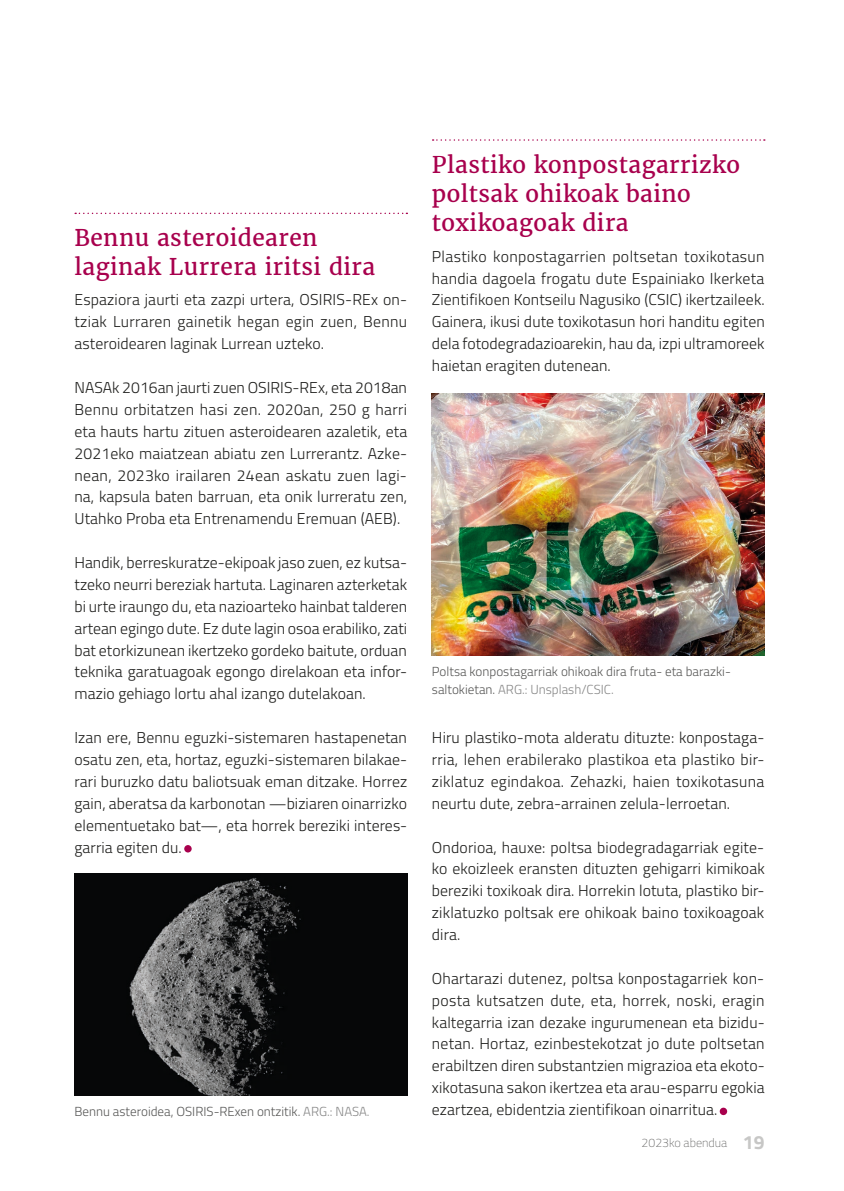
<style>
.page{position:relative;width:844px;height:1191px;background:#fff}
.page>*{position:absolute;margin:0;border:0;box-sizing:border-box;transform-origin:0 0}
.t1{font:22.75px/28.9px "Merriweather";letter-spacing:.02em;color:#a8004d}
.t2{font:300 15.75px/21.9px "Titillium";letter-spacing:.005em;color:#1d1d1b;text-align:justify}
.t3{font:300 13.12px/17.5px "Titillium";color:#575756}
.t4{font:100 12.25px "Titillium";color:#575756}
.s1{color:#878787}
.s2{font-weight:700;font-size:19.25px;color:#c7c7c6}
</style>
<div class="page">
<div style="left:184px;top:845px;width:8px;height:7px;background:#a8004d;border-radius:50%"></div>
<svg style="left:75px;top:213px;width:332px;height:1px"></svg>
<svg style="left:432px;top:139px;width:332px;height:2px"></svg>
<div style="left:719px;top:1107px;width:8px;height:8px;background:#a8004d;border-radius:50%"></div>
<img style="left:74px;top:873px;width:333px;height:222px">
<img style="left:432px;top:393px;width:332px;height:263px">
<h1 class="t1" style="left:74px;top:224px;width:302px">Bennu asteroidearen laginak Lurrera iritsi dira</h1>
<p class="t2" style="left:74px;top:288px;width:334px">Espaziora jaurti eta zazpi urtera, OSIRIS-REx on&shy;tziak Lurraren gainetik hegan egin zuen, Bennu asteroidearen laginak Lurrean uzteko.</p>
<p class="t2" style="left:74px;top:376px;width:334px">NASAk 2016an jaurti zuen OSIRIS-REx, eta 2018an Bennu orbitatzen hasi zen. 2020an, 250 g harri eta hauts hartu zituen asteroidearen azaletik, eta 2021eko maiatzean abiatu zen Lurrerantz. Azke&shy;nean, 2023ko irailaren 24ean askatu zuen lagi&shy;na, kapsula baten barruan, eta onik lurreratu zen, Utahko Proba eta Entrenamendu Eremuan (AEB).</p>
<p class="t2" style="left:74px;top:551px;width:334px">Handik, berreskuratze-ekipoak jaso zuen, ez kutsa&shy;tzeko neurri bereziak hartuta. Laginaren azterketak bi urte iraungo du, eta nazioarteko hainbat talderen artean egingo dute. Ez dute lagin osoa erabiliko, zati bat etorkizunean ikertzeko gordeko baitute, orduan teknika garatuagoak egongo direlakoan eta infor&shy;mazio gehiago lortu ahal izango dutelakoan.</p>
<p class="t2" style="left:74px;top:726px;width:334px">Izan ere, Bennu eguzki-sistemaren hastapenetan osatu zen, eta, hortaz, eguzki-sistemaren bilakae&shy;rari buruzko datu baliotsuak eman ditzake. Horrez gain, aberatsa da karbonotan —biziaren oinarrizko elementuetako bat—, eta horrek bereziki interes&shy;garria egiten du.</p>
<h1 class="t1" style="left:432px;top:150px;width:309px">Plastiko konpostagarrizko poltsak ohikoak baino toxikoagoak dira</h1>
<p class="t2" style="left:432px;top:244px;width:334px">Plastiko konpostagarrien poltsetan toxikotasun handia dagoela frogatu dute Espainiako Ikerketa Zientifikoen Kontseilu Nagusiko (CSIC) ikertzaileek.<br>Gainera, ikusi dute toxikotasun hori handitu egiten dela fotodegradazioarekin, hau da, izpi ultramoreek haietan eragiten dutenean.</p>
<p class="t3" style="left:432px;top:662px;width:300px">Poltsa konpostagarriak ohikoak dira fruta- eta barazki&shy;saltokietan. <span class="s1">ARG.: Unsplash/CSIC.</span></p>
<p class="t2" style="left:432px;top:726px;width:334px">Hiru plastiko-mota alderatu dituzte: konpostaga&shy;rria, lehen erabilerako plastikoa eta plastiko bir&shy;ziklatuz egindakoa. Zehazki, haien toxikotasuna neurtu dute, zebra-arrainen zelula-lerroetan.</p>
<p class="t2" style="left:432px;top:835px;width:334px">Ondorioa, hauxe: poltsa biodegradagarriak egite&shy;ko ekoizleek eransten dituzten gehigarri kimikoak bereziki toxikoak dira. Horrekin lotuta, plastiko bir&shy;ziklatuzko poltsak ere ohikoak baino toxikoagoak dira.</p>
<p class="t2" style="left:432px;top:966px;width:334px">Ohartarazi dutenez, poltsa konpostagarriek kon&shy;posta kutsatzen dute, eta, horrek, noski, eragin kaltegarria izan dezake ingurumenean eta bizidu&shy;netan. Hortaz, ezinbestekotzat jo dute poltsetan erabiltzen diren substantzien migrazioa eta ekoto&shy;xikotasuna sakon ikertzea eta arau-esparru egokia</p>
<p class="t3" style="left:74px;top:1101px;width:296px">Bennu asteroidea, OSIRIS-RExen ontzitik. <span class="s1">ARG.: NASA.</span></p>
<p class="t2" style="left:432px;top:1098px;width:287px">ezartzea, ebidentzia zientifikoan oinarritua.</p>
<p class="t4" style="left:641px;top:1133px;width:124px">2023ko abendua <span class="s2">19</span></p>
</div>
